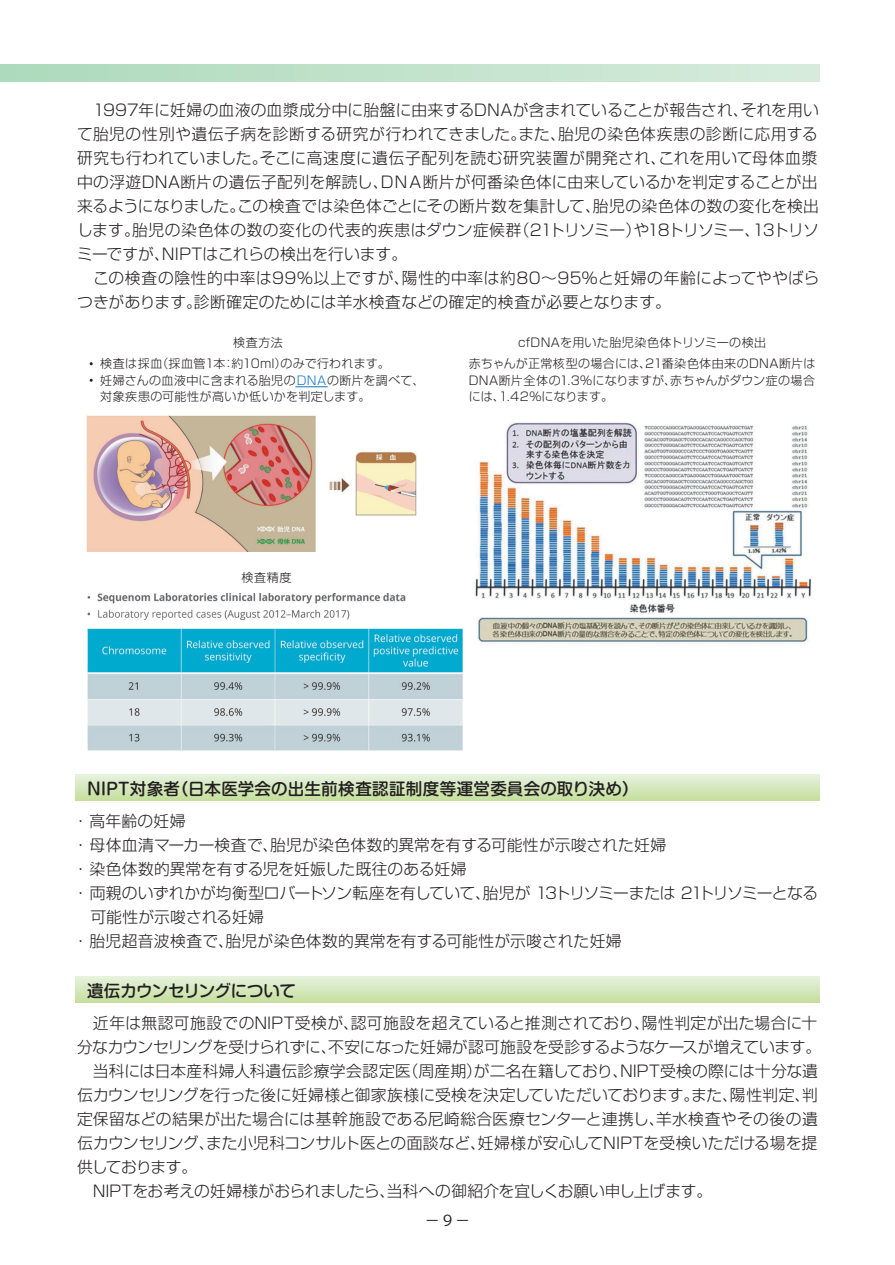
<style>
.page{position:relative;width:895px;height:1265px;background:#fff}
.page>*{position:absolute;margin:0;border:0;box-sizing:border-box;transform-origin:0 0}
.t1{font:500 16.5px "Shin M Go Pro";letter-spacing:.01em;color:#231f20}
.t2{font:500 16.5px "Shin M Go Pro";letter-spacing:-.03em;color:#231f20}
.t3{font:300 15.75px/24px "Shin Go Pr 5";letter-spacing:.01em;color:#231f20}
.t4{font:300 15.75px "Shin Go Pr 5";letter-spacing:-.03em;color:#231f20}
.t5{font:15px "Koz Go Pro";color:#231f20}
.t6{font:300 12px/21.3px "Shin Go Pr 5";letter-spacing:.025em;color:#231f20}
.s1{color:#1074bc}
</style>
<div class="page">
<div style="left:1px;top:65px;width:818px;height:17px;background:linear-gradient(to right,#addabb,#d7ebdc)"></div>
<div style="left:75px;top:774px;width:744px;height:26px;background:linear-gradient(to bottom,#e7f2df,#c7e0a1)"></div>
<div style="left:75px;top:976px;width:744px;height:26px;background:linear-gradient(to bottom,#e7f2e0,#c7e0a1)"></div>
<img style="left:87px;top:594px;width:375px;height:156px">
<img style="left:86px;top:363px;width:331px;height:188px">
<img style="left:475px;top:422px;width:337px;height:221px">
<hr style="left:295px;top:386px;width:33px;height:1px;background:#1074bc">
<p class="t3" style="left:77px;top:96px;width:743px">　1997年に妊婦の血液の血漿成分中に胎盤に由来するDNAが含まれていることが報告され、それを用いて胎児の性別や遺伝子病を診断する研究が行われてきました。また、胎児の染色体疾患の診断に応用する研究も行われていました。そこに高速度に遺伝子配列を読む研究装置が開発され、これを用いて母体血漿中の浮遊DNA断片の遺伝子配列を解読し、DＮＡ断片が何番染色体に由来しているかを判定することが出来るようになりました。この検査では染色体ごとにその断片数を集計して、胎児の染色体の数の変化を検出します。胎児の染色体の数の変化の代表的疾患はダウン症候群（21トリソミー）や18トリソミー、13トリソミーですが、NIPTはこれらの検出を行います。<br>　この検査の陰性的中率は99％以上ですが、陽性的中率は約80～95％と妊婦の年齢によってややばらつきがあります。診断確定のためには羊水検査などの確定的検査が必要となります。</p>
<p class="t6" style="left:85px;top:330px;width:306px;text-indent:148px">検査方法<br>・ 検査は採血（採血管1本：約10ml）のみで行われます。</p>
<p class="t6" style="left:85px;top:371px;width:341px;line-height:16.5px">・ 妊婦さんの血液中に含まれる胎児の<span class="s1">DNA</span>の断片を調べて、　対象疾患の可能性が高いか低いかを判定します。</p>
<p class="t6" style="left:468px;top:330px;width:348px;text-align:center">cfDNAを用いた胎児染色体トリソミーの検出<br>赤ちゃんが正常核型の場合には、21番染色体由来のDNA断片は</p>
<p class="t6" style="left:468px;top:371px;width:348px;line-height:16.5px">DNA断片全体の1.3%になりますが、赤ちゃんがダウン症の場合には、1.42%になります。</p>
<p class="t6" style="left:241px;top:566px;width:51px">検査精度</p>
<p class="t1" style="left:87px;top:774px;width:552px">NIPT対象者（日本医学会の出生前検査認証制度等運営委員会の取り決め）</p>
<p class="t3" style="left:73px;top:807px;width:114px">・ 高年齢の妊婦</p>
<p class="t3" style="left:73px;top:831px;width:595px">・ 母体血清マーカー検査で、胎児が染色体数的異常を有する可能性が示唆された妊婦</p>
<p class="t3" style="left:73px;top:855px;width:395px">・ 染色体数的異常を有する児を妊娠した既往のある妊婦</p>
<p class="t4" style="left:73px;top:879px;width:746px">・ 両親のいずれかが均衡型ロバートソン転座を有していて、胎児が 13トリソミーまたは 21トリソミーとなる</p>
<p class="t3" style="left:91px;top:903px;width:175px">可能性が示唆される妊婦</p>
<p class="t3" style="left:73px;top:927px;width:550px">・ 胎児超音波検査で、胎児が染色体数的異常を有する可能性が示唆された妊婦</p>
<p class="t2" style="left:87px;top:976px;width:210px">遺伝カウンセリングについて</p>
<p class="t3" style="left:77px;top:1009px;width:745px">　近年は無認可施設でのNIPT受検が、認可施設を超えていると推測されており、陽性判定が出た場合に十分なカウンセリングを受けられずに、不安になった妊婦が認可施設を受診するようなケースが増えています。　当科には日本産科婦人科遺伝診療学会認定医（周産期）が二名在籍しており、NIPT受検の際には十分な遺伝カウンセリングを行った後に妊婦様と御家族様に受検を決定していただいております。また、陽性判定、判定保留などの結果が出た場合には基幹施設である尼崎総合医療センターと連携し、羊水検査やその後の遺伝カウンセリング、また小児科コンサルト医との面談など、妊婦様が安心してNIPTを受検いただける場を提供しております。<br>　NIPTをお考えの妊婦様がおられましたら、当科への御紹介を宜しくお願い申し上げます。</p>
<p class="t5" style="left:425px;top:1211px;width:46px">－９－</p>
</div>
